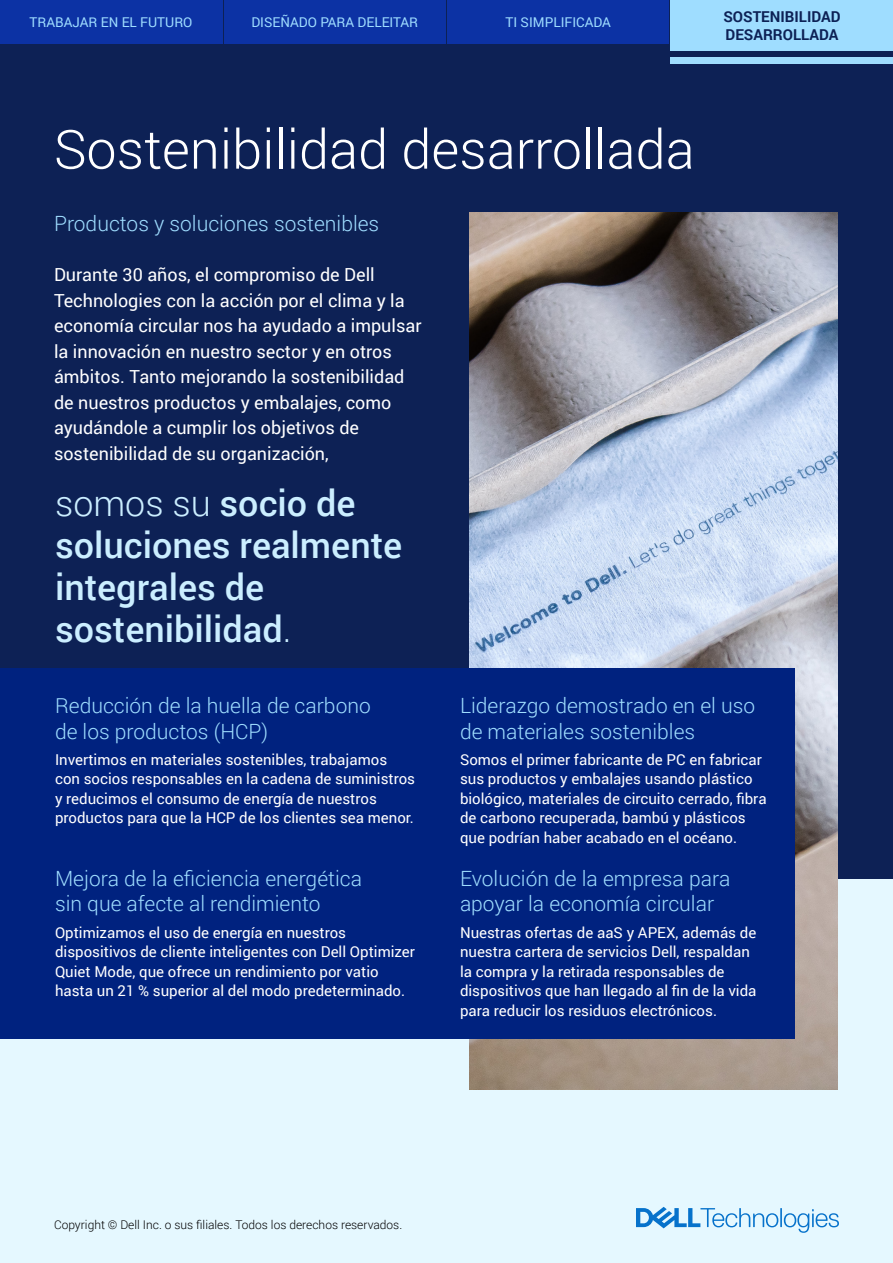
<style>
.page{position:relative;width:893px;height:1263px;background:#fff}
.page>*{position:absolute;margin:0;border:0;box-sizing:border-box;transform-origin:0 0}
.t1{font:300 54px "Roboto";color:#fff}
.t2{font:500 36px/42px "Roboto";color:#cbeeff}
.t3{font:300 21px/25.5px "Roboto";color:#9fddff}
.t4{font:18px/25.5px "Roboto";color:#fff}
.t5{font:15px/19.5px "Roboto";color:#fff}
.t6{font:700 15px/18px "Roboto";color:#0d2155}
.t7{font:13.5px "Roboto";color:#9fddff}
.t8{font:300 12px "Roboto";color:#000}
.s1{font-weight:300}
</style>
<div class="page">
<div style="left:0;top:879px;width:893px;height:384px;background:#e5f8ff"></div>
<div style="left:0;top:0;width:893px;height:879px;background:#0d2155"></div>
<img style="left:470px;top:212px;width:367px;height:877px">
<div style="left:0;top:669px;width:794px;height:370px;background:#00227f"></div>
<svg style="left:636px;top:1207px;width:203px;height:26px"></svg>
<div style="left:671px;top:57px;width:222px;height:7px;background:#9fddff"></div>
<div style="left:671px;top:0;width:222px;height:50px;background:#9fddff"></div>
<div style="left:0;top:0;width:222px;height:44px;background:#0c32a4"></div>
<div style="left:224px;top:0;width:221px;height:44px;background:#0c32a4"></div>
<div style="left:447px;top:0;width:222px;height:44px;background:#0c32a4"></div>
<p class="t7" style="left:30px;top:13px;width:164px">TRABAJAR EN EL FUTURO</p>
<p class="t7" style="left:251px;top:13px;width:168px">DISEÑADO PARA DELEITAR</p>
<p class="t7" style="left:506px;top:13px;width:107px">TI SIMPLIFICADA</p>
<p class="t6" style="left:723px;top:7px;width:119px">SOSTENIBILIDAD<br>DESARROLLADA</p>
<h1 class="t1" style="left:54px;top:112px;width:642px">Sostenibilidad desarrollada</h1>
<h3 class="t3" style="left:54px;top:210px;width:327px">Productos y soluciones sostenibles</h3>
<p class="t4" style="left:54px;top:262px;width:369px">Durante 30 años, el compromiso de Dell Technologies con la acción por el clima y la economía circular nos ha ayudado a impulsar la innovación en nuestro sector y en otros ámbitos. Tanto mejorando la sostenibilidad de nuestros productos y embalajes, como ayudándole a cumplir los objetivos de sostenibilidad de su organización,</p>
<h2 class="t2" style="left:55px;top:481px;width:349px"><span class="s1">somos su</span> socio de soluciones realmente integrales de sostenibilidad<span class="s1">.</span></h2>
<h3 class="t3" style="left:55px;top:692px;width:317px">Reducción de la huella de carbono de los productos (HCP)</h3>
<p class="t5" style="left:55px;top:749px;width:362px">Invertimos en materiales sostenibles, trabajamos con socios responsables en la cadena de suministros y reducimos el consumo de energía de nuestros productos para que la HCP de los clientes sea menor.</p>
<h3 class="t3" style="left:55px;top:865px;width:308px">Mejora de la eficiencia energética sin que afecte al rendimiento</h3>
<p class="t5" style="left:55px;top:922px;width:361px">Optimizamos el uso de energía en nuestros dispositivos de cliente inteligentes con Dell Optimizer Quiet Mode, que ofrece un rendimiento por vatio hasta un 21 % superior al del modo predeterminado.</p>
<h3 class="t3" style="left:460px;top:692px;width:297px">Liderazgo demostrado en el uso de materiales sostenibles</h3>
<p class="t5" style="left:460px;top:749px;width:308px">Somos el primer fabricante de PC en fabricar sus productos y embalajes usando plástico biológico, materiales de circuito cerrado, fibra de carbono recuperada, bambú y plásticos que podrían haber acabado en el océano.</p>
<h3 class="t3" style="left:460px;top:865px;width:272px">Evolución de la empresa para apoyar la economía circular</h3>
<p class="t5" style="left:460px;top:922px;width:298px">Nuestras ofertas de aaS y APEX, además de nuestra cartera de servicios Dell, respaldan la compra y la retirada responsables de dispositivos que han llegado al fin de la vida para reducir los residuos electrónicos.</p>
<p class="t8" style="left:54px;top:1217px;width:350px">Copyright © Dell Inc. o sus filiales. Todos los derechos reservados.</p>
</div>
